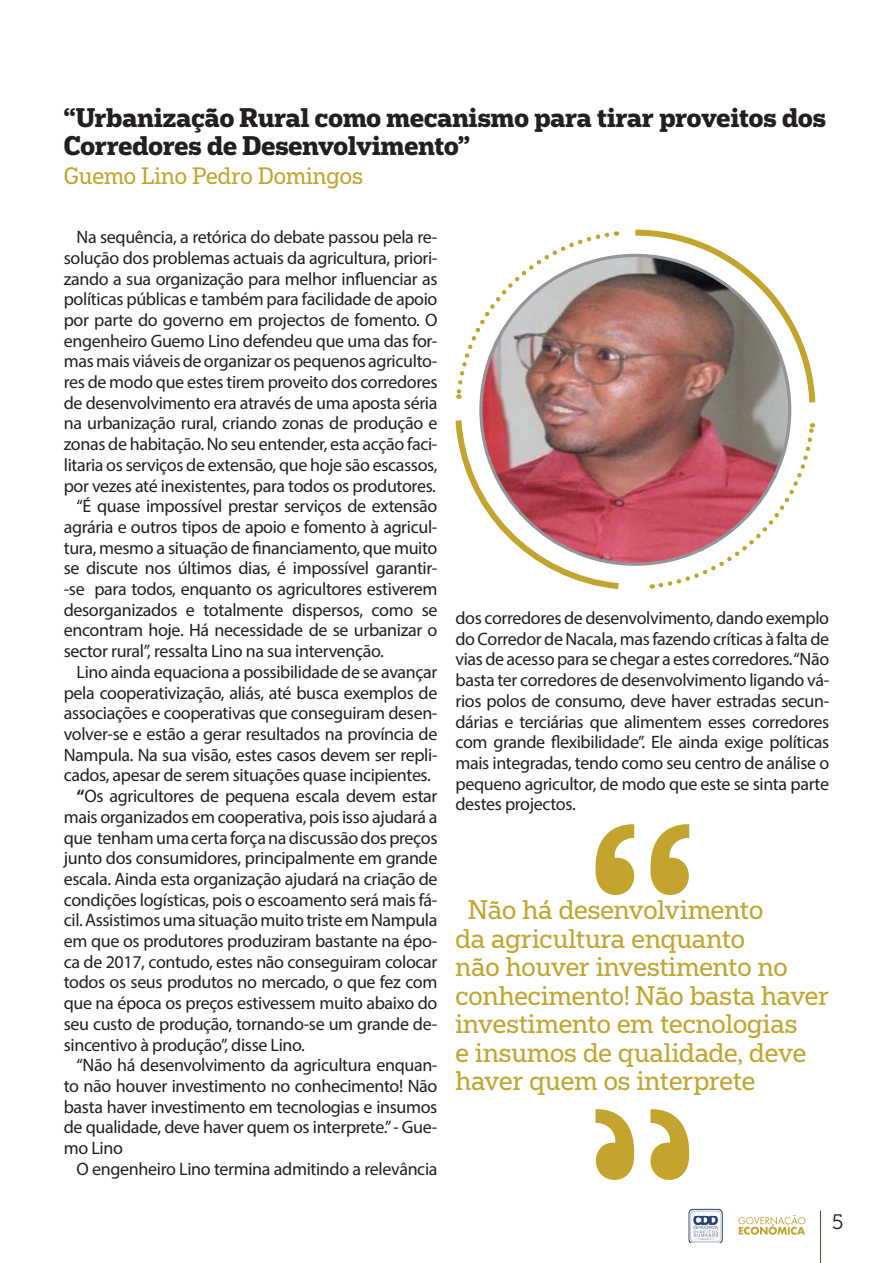
<style>
.page{position:relative;width:893px;height:1263px;background:#fff}
.page>*{position:absolute;margin:0;border:0;box-sizing:border-box;transform-origin:0 0}
.t1{font:25.5px/28.5px "Popular";color:#c2a42e}
.t2{font:700 25.5px/28.5px "Popular";color:#231f20}
.t3{font:22.5px "Popular";color:#c2a42e}
.t4{font:21px "Museo 300";color:#231f20}
.t5{font:18px/20.7px "Myriad Pro";letter-spacing:-.02em;color:#231f20;text-align:justify}
.s1{font-weight:700}
</style>
<div class="page">
<hr style="left:820px;top:1211px;width:1px;height:52px;background:#425827">
<svg style="left:738px;top:1215px;width:67px;height:20px"></svg>
<img style="left:689px;top:1209px;width:34px;height:34px">
<svg style="left:595px;top:824px;width:94px;height:71px"></svg>
<svg style="left:595px;top:1109px;width:94px;height:71px"></svg>
<img style="left:455px;top:229px;width:361px;height:361px">
<h1 class="t2" style="left:64px;top:102px;width:764px">“Urbanização Rural como mecanismo para tirar proveitos dos<br>Corredores de Desenvolvimento”</h1>
<p class="t3" style="left:64px;top:161px;width:301px">Guemo Lino Pedro Domingos</p>
<p class="t5" style="left:77px;top:226px;width:362px">Na sequência, a retórica do debate passou pela re-</p>
<p class="t5" style="left:64px;top:247px;width:375px">solução dos problemas actuais da agricultura, priori-</p>
<p class="t5" style="left:64px;top:268px;width:375px">zando a sua organização para melhor influenciar as</p>
<p class="t5" style="left:64px;top:289px;width:375px">políticas públicas e também para facilidade de apoio</p>
<p class="t5" style="left:64px;top:309px;width:375px">por parte do governo em projectos de fomento. O</p>
<p class="t5" style="left:64px;top:330px;width:375px">engenheiro Guemo Lino defendeu que uma das for-</p>
<p class="t5" style="left:64px;top:351px;width:375px">mas mais viáveis de organizar os pequenos agriculto-</p>
<p class="t5" style="left:64px;top:371px;width:375px">res de modo que estes tirem proveito dos corredores</p>
<p class="t5" style="left:64px;top:392px;width:375px">de desenvolvimento era através de uma aposta séria</p>
<p class="t5" style="left:64px;top:413px;width:375px">na urbanização rural, criando zonas de produção e</p>
<p class="t5" style="left:64px;top:433px;width:375px">zonas de habitação. No seu entender, esta acção faci-</p>
<p class="t5" style="left:64px;top:454px;width:375px">litaria os serviços de extensão, que hoje são escassos,</p>
<p class="t5" style="left:64px;top:475px;width:374px">por vezes até inexistentes, para todos os produtores.</p>
<p class="t5" style="left:77px;top:496px;width:362px">“É quase impossível prestar serviços de extensão</p>
<p class="t5" style="left:64px;top:516px;width:375px">agrária e outros tipos de apoio e fomento à agricul-</p>
<p class="t5" style="left:64px;top:537px;width:375px">tura, mesmo a situação de financiamento, que muito</p>
<p class="t5" style="left:64px;top:558px;width:375px">se discute nos últimos dias, é impossível garantir-</p>
<p class="t5" style="left:64px;top:578px;width:375px">-se para todos, enquanto os agricultores estiverem</p>
<p class="t5" style="left:64px;top:599px;width:375px">desorganizados e totalmente dispersos, como se</p>
<p class="t5" style="left:64px;top:620px;width:375px">encontram hoje. Há necessidade de se urbanizar o</p>
<p class="t5" style="left:64px;top:640px;width:322px">sector rural”, ressalta Lino na sua intervenção.</p>
<p class="t5" style="left:77px;top:661px;width:362px">Lino ainda equaciona a possibilidade de se avançar</p>
<p class="t5" style="left:64px;top:682px;width:375px">pela cooperativização, aliás, até busca exemplos de</p>
<p class="t5" style="left:64px;top:703px;width:375px">associações e cooperativas que conseguiram desen-</p>
<p class="t5" style="left:64px;top:723px;width:375px">volver-se e estão a gerar resultados na província de</p>
<p class="t5" style="left:64px;top:744px;width:375px">Nampula. Na sua visão, estes casos devem ser repli-</p>
<p class="t5" style="left:64px;top:765px;width:369px">cados, apesar de serem situações quase incipientes.</p>
<p class="t5" style="left:77px;top:785px;width:362px"><span class="s1">“</span>Os agricultores de pequena escala devem estar</p>
<p class="t5" style="left:64px;top:806px;width:375px">mais organizados em cooperativa, pois isso ajudará a</p>
<p class="t5" style="left:64px;top:827px;width:375px">que tenham uma certa força na discussão dos preços</p>
<p class="t5" style="left:64px;top:847px;width:375px">junto dos consumidores, principalmente em grande</p>
<p class="t5" style="left:64px;top:868px;width:375px">escala. Ainda esta organização ajudará na criação de</p>
<p class="t5" style="left:64px;top:889px;width:375px">condições logísticas, pois o escoamento será mais fá-</p>
<p class="t5" style="left:64px;top:910px;width:375px">cil. Assistimos uma situação muito triste em Nampula</p>
<p class="t5" style="left:64px;top:930px;width:375px">em que os produtores produziram bastante na épo-</p>
<p class="t5" style="left:64px;top:951px;width:375px">ca de 2017, contudo, estes não conseguiram colocar</p>
<p class="t5" style="left:64px;top:972px;width:375px">todos os seus produtos no mercado, o que fez com</p>
<p class="t5" style="left:64px;top:992px;width:375px">que na época os preços estivessem muito abaixo do</p>
<p class="t5" style="left:64px;top:1013px;width:375px">seu custo de produção, tornando-se um grande de-</p>
<p class="t5" style="left:64px;top:1034px;width:243px">sincentivo à produção”, disse Lino.</p>
<p class="t5" style="left:77px;top:1054px;width:362px">“Não há desenvolvimento da agricultura enquan-</p>
<p class="t5" style="left:64px;top:1075px;width:375px">to não houver investimento no conhecimento! Não</p>
<p class="t5" style="left:64px;top:1096px;width:375px">basta haver investimento em tecnologias e insumos</p>
<p class="t5" style="left:64px;top:1117px;width:375px">de qualidade, deve haver quem os interprete.” - Gue-</p>
<p class="t5" style="left:64px;top:1137px;width:61px">mo Lino</p>
<p class="t5" style="left:77px;top:1158px;width:362px">O engenheiro Lino termina admitindo a relevância</p>
<p class="t5" style="left:455px;top:607px;width:375px">dos corredores de desenvolvimento, dando exemplo do Corredor de Nacala, mas fazendo críticas à falta de vias de acesso para se chegar a estes corredores. “Não basta ter corredores de desenvolvimento ligando vá&shy;rios polos de consumo, deve haver estradas secun&shy;dárias e terciárias que alimentem esses corredores com grande flexibilidade”. Ele ainda exige políticas mais integradas, tendo como seu centro de análise o pequeno agricultor, de modo que este se sinta parte destes projectos.</p>
<h1 class="t1" style="left:455px;top:894px;width:375px;text-indent:13px">Não há desenvolvimento<br>da agricultura enquanto<br>não houver investimento no conhecimento! Não basta haver investimento em tecnologias<br>e insumos de qualidade, deve haver quem os interprete</h1>
<p class="t4" style="left:832px;top:1210px;width:13px">5</p>
</div>
